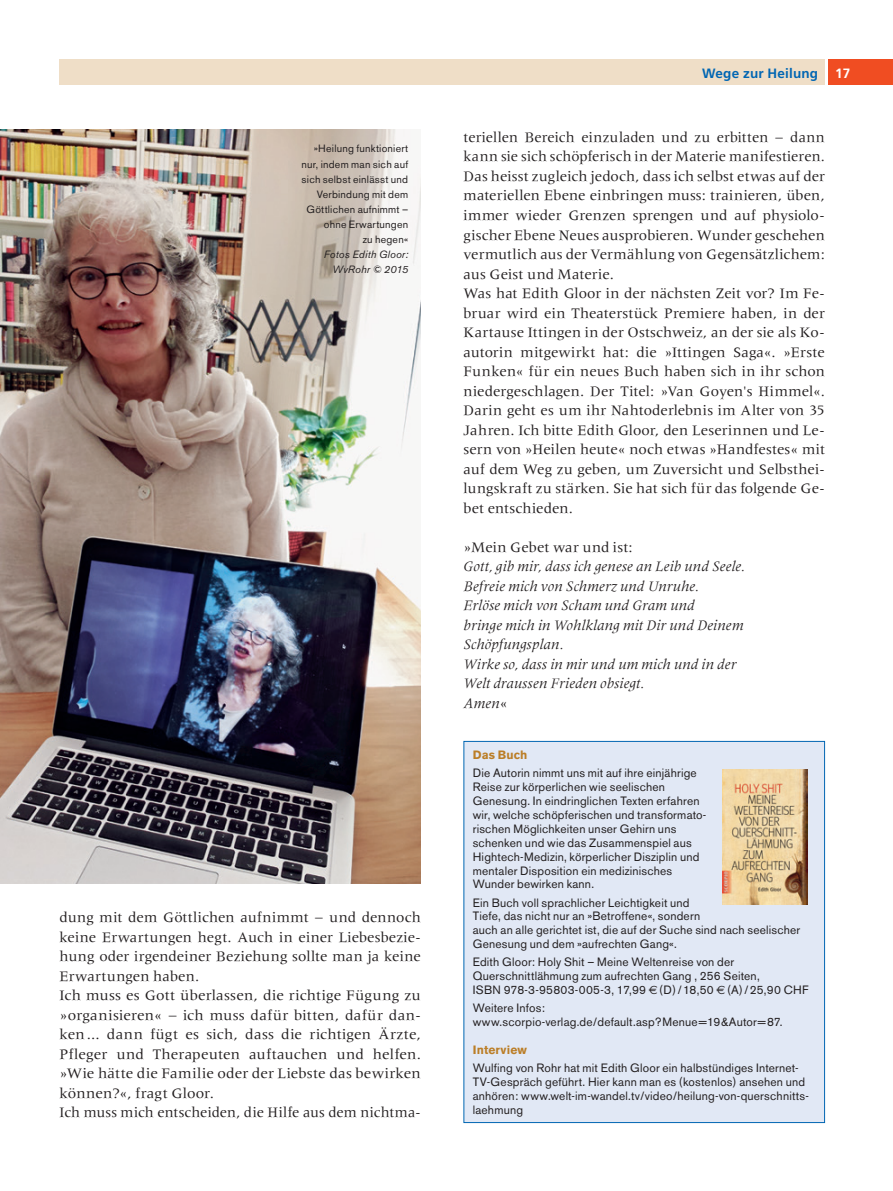
<style>
.page{position:relative;width:893px;height:1191px;background:#fff}
.page>*{position:absolute;margin:0;border:0;box-sizing:border-box;transform-origin:0 0}
.t1{font:15px/19.5px "Meridien Com";letter-spacing:.005em;color:#231f20}
.t2{font:italic 15px/19.5px "Meridien Com";letter-spacing:.005em;color:#231f20}
.t3{font:700 13.5px "Frutiger";letter-spacing:.015em;color:#0166b3}
.t4{font:700 13.5px "Frutiger";color:#fff}
.t5{font:12px/13.8px "Akzidenz Grotesk BE";letter-spacing:.015em;color:#231f20}
.t6{font:700 12px "Akzidenz Grotesk BE";letter-spacing:.015em;color:#bb7e27}
.t7{font:10.5px/15px "Akzidenz Grotesk BE";letter-spacing:.02em;color:#231f20;text-align:right}
.t8{font:italic 10.5px/15px "Akzidenz Grotesk BE";letter-spacing:.015em;color:#231f20;text-align:right}
.s1{font-style:normal}
.s2{font-family:"Euro Sans"}
</style>
<div class="page">
<div style="left:829px;top:60px;width:63px;height:25px;background:#f04d22"></div>
<div style="left:60px;top:60px;width:764px;height:25px;background:#efdec7"></div>
<div style="left:464px;top:741px;width:361px;height:381px;background:#e1e8f5"></div>
<div style="left:463px;top:741px;width:362px;height:382px;border:1px solid #0166b3"></div>
<img style="left:723px;top:769px;width:85px;height:135px">
<img style="left:0;top:130px;width:421px;height:753px">
<p class="t7" style="left:302px;top:141px;width:108px">»Heilung funktioniert nur, indem man sich auf sich selbst einlässt und<br>Verbindung mit dem<br>Göttlichen aufnimmt – ohne Erwartungen<br>zu hegen«</p>
<p class="t8" style="left:324px;top:246px;width:86px">Fotos Edith Gloor:<br>WvRohr © 2015</p>
<p class="t1" style="left:60px;top:909px;width:363px">dung mit dem Göttlichen aufnimmt − und dennoch keine Erwartungen hegt. Auch in einer Liebesbezie&shy;hung oder irgendeiner Beziehung sollte man ja keine Erwartungen haben.<br>Ich muss es Gott überlassen, die richtige Fügung zu »organisieren« − ich muss dafür bitten, dafür dan&shy;ken... dann fügt es sich, dass die richtigen Ärzte, Pfleger und Therapeuten auftauchen und helfen. »Wie hätte die Familie oder der Liebste das bewirken können?«, fragt Gloor.<br>Ich muss mich entscheiden, die Hilfe aus dem nichtma-</p>
<p class="t3" style="left:682px;top:65px;width:138px">Mensch n und Wege</p>
<p class="t3" style="left:702px;top:65px;width:118px">Wege zur Heilung</p>
<p class="t4" style="left:835px;top:65px;width:17px">17</p>
<p class="t1" style="left:463px;top:129px;width:363px">teriellen Bereich einzuladen und zu erbitten − dann kann sie sich schöpferisch in der Materie manifestieren.<br>Das heisst zugleich jedoch, dass ich selbst etwas auf der materiellen Ebene einbringen muss: trainieren, üben, immer wieder Grenzen sprengen und auf physiolo&shy;gischer Ebene Neues ausprobieren. Wunder geschehen vermutlich aus der Vermählung von Gegensätzlichem: aus Geist und Materie.<br>Was hat Edith Gloor in der nächsten Zeit vor? Im Fe&shy;bruar wird ein Theaterstück Premiere haben, in der Kartause Ittingen in der Ostschweiz, an der sie als Ko&shy;autorin mitgewirkt hat: die »Ittingen Saga«. »Erste Funken« für ein neues Buch haben sich in ihr schon niedergeschlagen. Der Titel: »Van Goyen's Himmel«.<br>Darin geht es um ihr Nahtoderlebnis im Alter von 35<br>Jahren. Ich bitte Edith Gloor, den Leserinnen und Le&shy;sern von »Heilen heute« noch etwas »Handfestes« mit auf dem Weg zu geben, um Zuversicht und Selbsthei&shy;lungskraft zu stärken. Sie hat sich für das folgende Ge&shy;bet entschieden.</p>
<p class="t1" style="left:463px;top:539px;width:171px">»Mein Gebet war und ist:</p>
<p class="t2" style="left:463px;top:558px;width:283px">Gott, gib mir, dass ich genese an Leib und Seele.<br>Befreie mich von Schmerz und Unruhe.<br>Erlöse mich von Scham und Gram und<br>bringe mich in Wohlklang mit Dir und Deinem<br>Schöpfungsplan.<br>Wirke so, dass in mir und um mich und in der<br>Welt draussen Frieden obsiegt.<br>Amen<span class="s1">«</span></p>
<p class="t6" style="left:473px;top:748px;width:56px">Das Buch</p>
<p class="t5" style="left:473px;top:766px;width:235px">Die Autorin nimmt uns mit auf ihre einjährige Reise zur körperlichen wie seelischen Genesung. In eindringlichen Texten erfahren wir, welche schöpferischen und transformato&shy;rischen Möglichkeiten unser Gehirn uns schenken und wie das Zusammenspiel aus Hightech-Medizin, körperlicher Disziplin und mentaler Disposition ein medizinisches Wunder bewirken kann.</p>
<p class="t5" style="left:473px;top:895px;width:329px">Ein Buch voll sprachlicher Leichtigkeit und<br>Tiefe, das nicht nur an »Betroffene«, sondern<br>auch an alle gerichtet ist, die auf der Suche sind nach seelischer Genesung und dem »aufrechten Gang«.</p>
<p class="t5" style="left:473px;top:955px;width:337px">Edith Gloor: Holy Shit – Meine Weltenreise von der<br>Querschnittlähmung zum aufrechten Gang , 256 Seiten,<br>ISBN 978-3-95803-005-3, 17,99 <span class="s2">€</span>(D)/18,50 <span class="s2">€</span>(A)/25,90 CHF</p>
<p class="t5" style="left:473px;top:1001px;width:311px">Weitere Infos: www.scorpio-verlag.de/default.asp?Menue=19&amp;Autor=87.</p>
<p class="t6" style="left:473px;top:1042px;width:56px">Interview</p>
<p class="t5" style="left:473px;top:1061px;width:338px">Wulfing von Rohr hat mit Edith Gloor ein halbstündiges Internet-TV-Gespräch geführt. Hier kann man es (kostenlos) ansehen und anhören: www.welt-im-wandel.tv/video/heilung-von-querschnitts&shy;laehmung</p>
</div>
